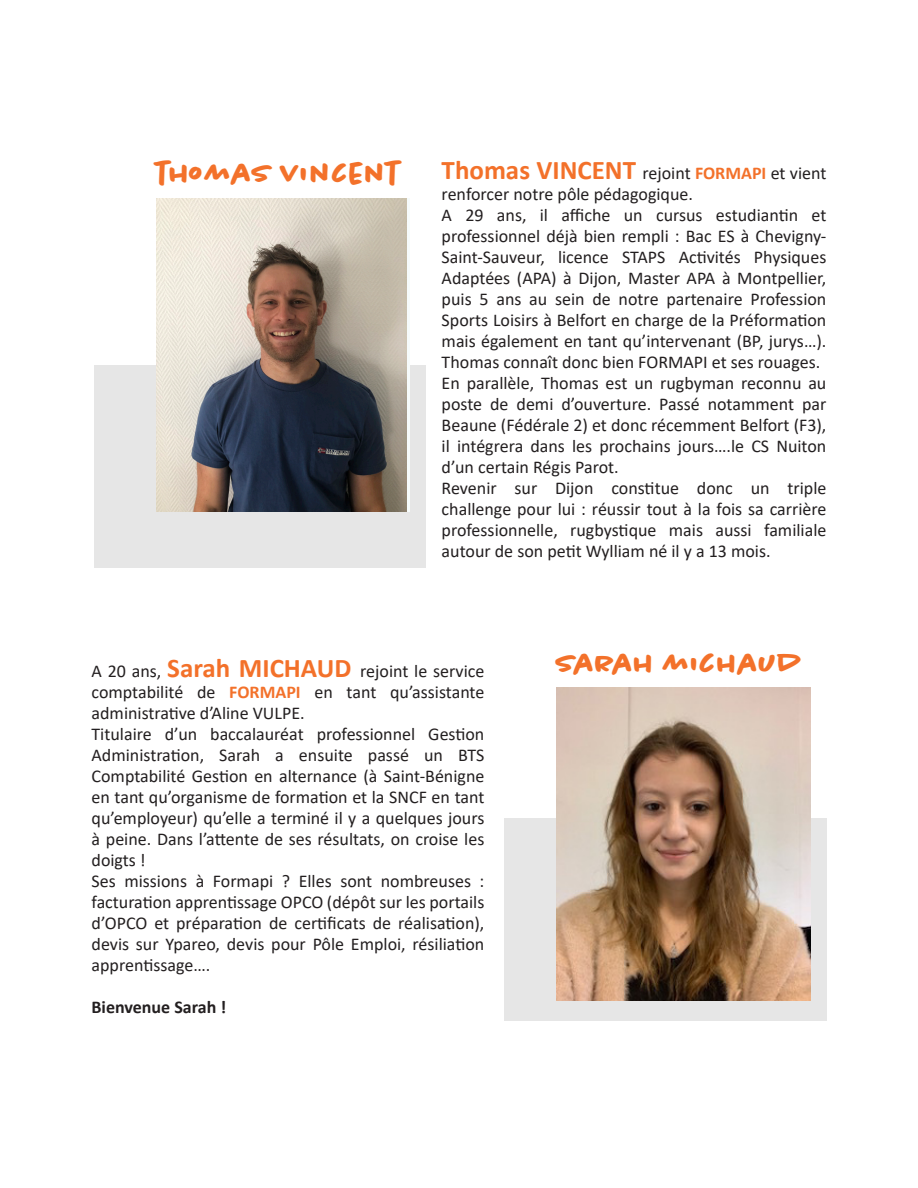
<style>
.page{position:relative;width:918px;height:1188px;background:#fff}
.page>*{position:absolute;margin:0;border:0;box-sizing:border-box;transform-origin:0 0}
.t1{font:700 30px "Chantal";color:#f3712a}
.t2{font:18px/21px "Calibri";color:#231f20;text-align:justify}
.t3{font:700 18px "Calibri";color:#231f20}
.s1{font-weight:700;font-size:27px;color:#f3712a}
.s2{font-weight:700;color:#f3712a}
</style>
<div class="page">
<div style="left:504px;top:818px;width:322px;height:203px;background:#e6e6e6"></div>
<img style="left:557px;top:687px;width:253px;height:313px">
<div style="left:95px;top:365px;width:331px;height:203px;background:#e6e6e6"></div>
<img style="left:156px;top:198px;width:250px;height:313px">
<p class="t1" style="left:156px;top:155px;width:246px">THOMAS VINCENT</p>
<p class="t2" style="left:442px;top:162px;width:386px"><span class="s1">Thomas VINCENT</span> rejoint <span class="s2">FORMAPI</span> et vient renforcer notre pôle pédagogique.</p>
<p class="t2" style="left:442px;top:204px;width:386px">A 29 ans, il affiche un cursus estudiantin et professionnel déjà bien rempli : Bac ES à Chevigny-Saint-Sauveur, licence STAPS Activités Physiques Adaptées (APA) à Dijon, Master APA à Montpellier, puis 5 ans au sein de notre partenaire Profession Sports Loisirs à Belfort en charge de la Préformation mais également en tant qu’intervenant (BP, jurys…).<br>Thomas connaît donc bien FORMAPI et ses rouages.</p>
<p class="t2" style="left:442px;top:372px;width:386px">En parallèle, Thomas est un rugbyman reconnu au poste de demi d’ouverture. Passé notamment par Beaune (Fédérale 2) et donc récemment Belfort (F3), il intégrera dans les prochains jours….le CS Nuiton d’un certain Régis Parot.</p>
<p class="t2" style="left:442px;top:477px;width:386px">Revenir sur Dijon constitue donc un triple challenge pour lui : réussir tout à la fois sa carrière professionnelle, rugbystique mais aussi familiale autour de son petit Wylliam né il y a 13 mois.</p>
<p class="t2" style="left:92px;top:660px;width:394px">A 20 ans, <span class="s1">Sarah MICHAUD</span> rejoint le service comptabilité de <span class="s2">FORMAPI</span> en tant qu’assistante administrative d’Aline VULPE.</p>
<p class="t2" style="left:92px;top:723px;width:394px">Titulaire d’un baccalauréat professionnel Gestion Administration, Sarah a ensuite passé un BTS Comptabilité Gestion en alternance (à Saint-Bénigne en tant qu’organisme de formation et la SNCF en tant qu’employeur) qu’elle a terminé il y a quelques jours à peine. Dans l’attente de ses résultats, on croise les doigts !</p>
<p class="t2" style="left:92px;top:870px;width:394px">Ses missions à Formapi ? Elles sont nombreuses : facturation apprentissage OPCO (dépôt sur les portails d’OPCO et préparation de certificats de réalisation), devis sur Ypareo, devis pour Pôle Emploi, résiliation apprentissage….</p>
<p class="t3" style="left:92px;top:995px;width:136px">Bienvenue Sarah !</p>
<p class="t1" style="left:557px;top:645px;width:248px">SARAH MICHAUD</p>
</div>
